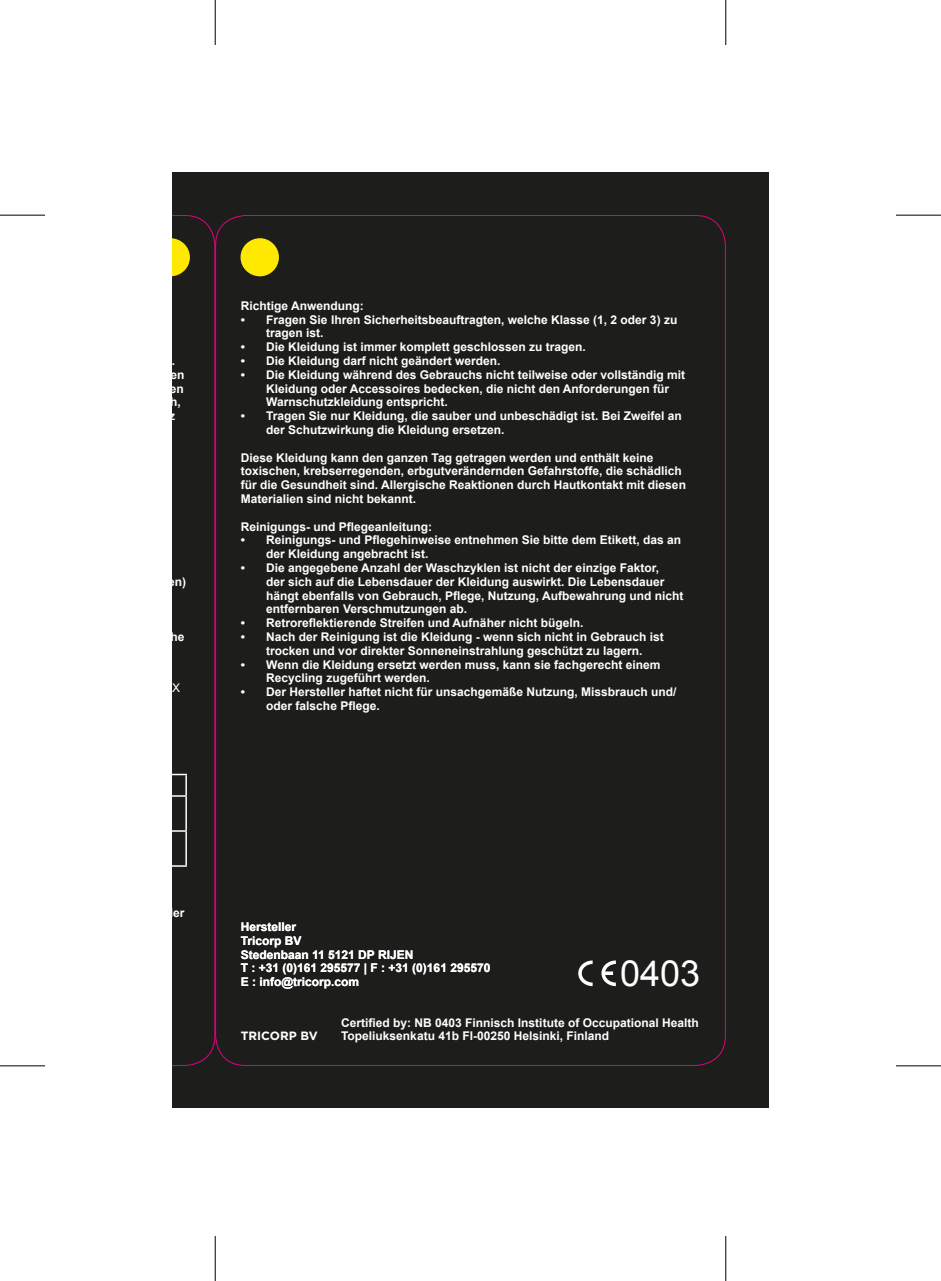
<style>
.page{position:relative;width:941px;height:1281px;background:#fff}
.page>*{position:absolute;margin:0;border:0;box-sizing:border-box;transform-origin:0 0}
.t1{font:36px "Arial";color:#fff}
.t2{font:700 12px/13.8px "Arial";color:#fff}
.t3{font:700 12px "Gotham";color:#fff}
.t4{font:12px "Arial";color:#fff}
</style>
<div class="page">
<div style="left:173px;top:173px;width:595px;height:935px;background:#1d1d1b"></div>
<svg style="left:578px;top:960px;width:14px;height:26px"></svg>
<svg style="left:601px;top:960px;width:14px;height:26px"></svg>
<div style="left:240px;top:238px;width:39px;height:38px;background:#ffe900;border-radius:50%"></div>
<svg style="left:173px;top:215px;width:42px;height:850px"></svg>
<svg style="left:0;top:214px;width:45px;height:1px"></svg>
<svg style="left:896px;top:214px;width:44px;height:1px"></svg>
<svg style="left:214px;top:0;width:1px;height:45px"></svg>
<svg style="left:214px;top:1236px;width:1px;height:45px"></svg>
<svg style="left:726px;top:0;width:1px;height:45px"></svg>
<svg style="left:726px;top:1236px;width:1px;height:45px"></svg>
<hr style="left:0;top:215px;width:45px;height:1px;background:#000">
<hr style="left:895px;top:215px;width:45px;height:1px;background:#000">
<hr style="left:0;top:1065px;width:45px;height:1px;background:#000">
<hr style="left:895px;top:1065px;width:45px;height:1px;background:#000">
<hr style="left:215px;top:0;width:1px;height:45px;background:#000">
<hr style="left:215px;top:1236px;width:1px;height:45px;background:#000">
<hr style="left:725px;top:0;width:1px;height:45px;background:#000">
<hr style="left:725px;top:1236px;width:1px;height:45px;background:#000">
<p class="t4" style="left:172px;top:680px;width:10px">X</p>
<p class="t2" style="left:241px;top:299px;width:124px">Richtige Anwendung:</p>
<p class="t2" style="left:266px;top:313px;width:412px;text-indent:-26px">• Fragen Sie Ihren Sicherheitsbeauftragten, welche Klasse (1, 2 oder 3) zu tragen ist.</p>
<p class="t2" style="left:241px;top:340px;width:346px">• Die Kleidung ist immer komplett geschlossen zu tragen.</p>
<p class="t2" style="left:241px;top:354px;width:261px">• Die Kleidung darf nicht geändert werden.</p>
<p class="t2" style="left:266px;top:368px;width:420px;text-indent:-26px">• Die Kleidung während des Gebrauchs nicht teilweise oder vollständig mit<br>Kleidung oder Accessoires bedecken, die nicht den Anforderungen für<br>Warnschutzkleidung entspricht.</p>
<p class="t2" style="left:266px;top:409px;width:417px;text-indent:-26px">• Tragen Sie nur Kleidung, die sauber und unbeschädigt ist. Bei Zweifel an der Schutzwirkung die Kleidung ersetzen.</p>
<p class="t2" style="left:241px;top:451px;width:446px">Diese Kleidung kann den ganzen Tag getragen werden und enthält keine toxischen, krebserregenden, erbgutverändernden Gefahrstoffe, die schädlich für die Gesundheit sind. Allergische Reaktionen durch Hautkontakt mit diesen Materialien sind nicht bekannt.</p>
<p class="t2" style="left:241px;top:520px;width:193px">Reinigungs- und Pflegeanleitung:</p>
<p class="t2" style="left:266px;top:533px;width:416px;text-indent:-26px">• Reinigungs- und Pflegehinweise entnehmen Sie bitte dem Etikett, das an der Kleidung angebracht ist.</p>
<p class="t2" style="left:266px;top:561px;width:418px;text-indent:-26px">• Die angegebene Anzahl der Waschzyklen ist nicht der einzige Faktor,<br>der sich auf die Lebensdauer der Kleidung auswirkt. Die Lebensdauer hängt ebenfalls von Gebrauch, Pflege, Nutzung, Aufbewahrung und nicht entfernbaren Verschmutzungen ab.</p>
<p class="t2" style="left:241px;top:616px;width:344px">• Retroreflektierende Streifen und Aufnäher nicht bügeln.</p>
<p class="t2" style="left:241px;top:630px;width:424px;text-align:center">• Nach der Reinigung ist die Kleidung - wenn sich nicht in Gebrauch ist trocken und vor direkter Sonneneinstrahlung geschützt zu lagern.</p>
<p class="t2" style="left:266px;top:658px;width:395px;text-indent:-26px">• Wenn die Kleidung ersetzt werden muss, kann sie fachgerecht einem<br>Recycling zugeführt werden.</p>
<p class="t2" style="left:266px;top:685px;width:412px;text-indent:-26px">• Der Hersteller haftet nicht für unsachgemäße Nutzung, Missbrauch und/ oder falsche Pflege.</p>
<p class="t2" style="left:241px;top:920px;width:251px">Hersteller<br>Tricorp BV<br>Stedenbaan 11 5121 DP RIJEN<br>T : +31 (0)161 295577 | F : +31 (0)161 295570<br>E : info@tricorp.com</p>
<h1 class="t1" style="left:620px;top:950px;width:82px">0403</h1>
<p class="t2" style="left:341px;top:1016px;width:359px">Certified by: NB 0403 Finnisch Institute of Occupational Health</p>
<p class="t3" style="left:241px;top:1028px;width:79px">TRICORP BV</p>
<p class="t2" style="left:341px;top:1029px;width:269px">Topeliuksenkatu 41b Fl-00250 Helsinki, Finland</p>
</div>
